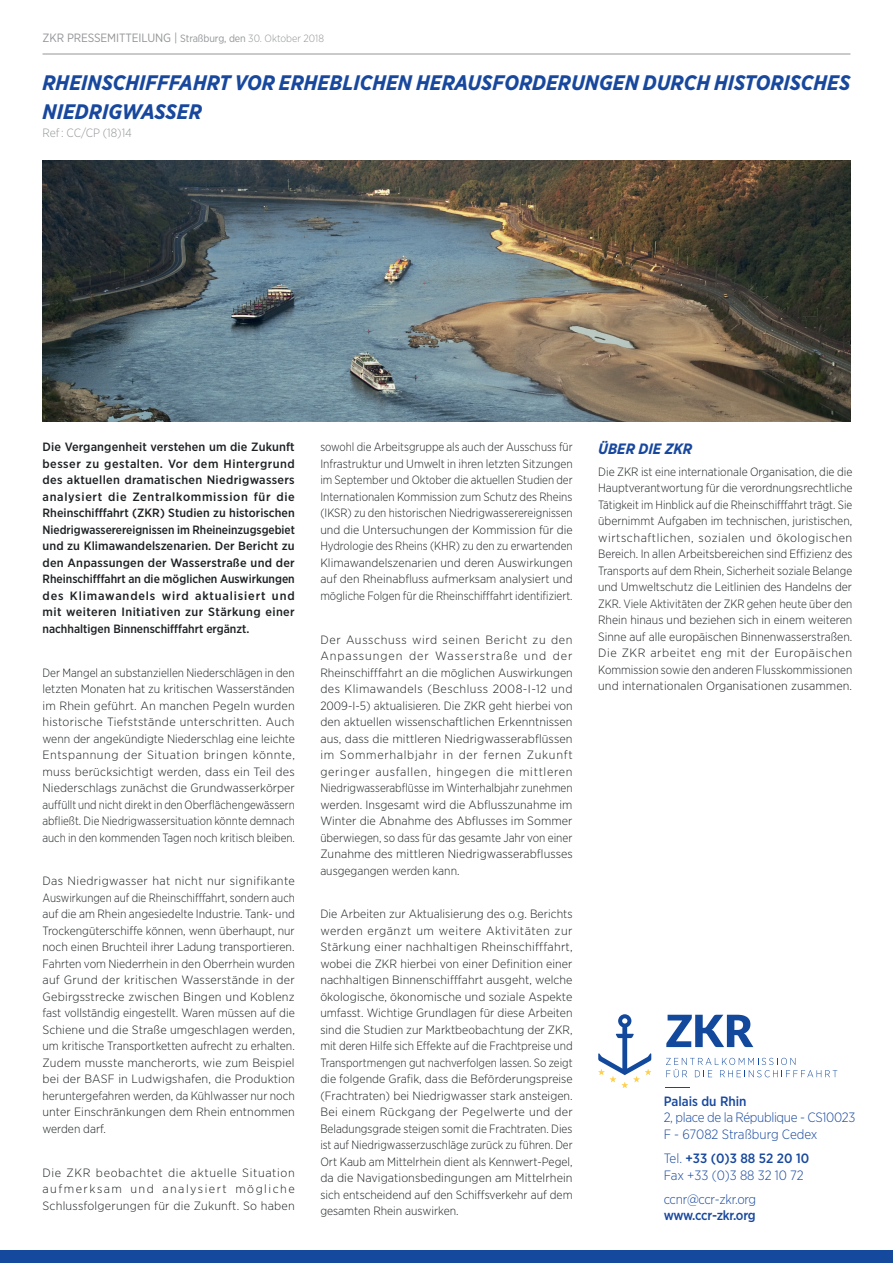
<style>
.page{position:relative;width:893px;height:1263px;background:#fff}
.page>*{position:absolute;margin:0;border:0;box-sizing:border-box;transform-origin:0 0}
.t1{font:italic 700 21px/28.5px "Gotham Narrow";color:#18489e}
.t2{font:italic 700 15px "Gotham Narrow";color:#18489e}
.t3{font:300 13.5px/16.2px "Gotham Narrow";letter-spacing:-.025em;color:#18489e}
.t4{font:300 13.5px/16.2px "Gotham Narrow";color:#18489e}
.t5{font:500 13.5px "Gotham Narrow";letter-spacing:-.01em;color:#18489e}
.t6{font:300 12px/16.5px "Gotham Narrow";color:#1d2123;text-align:justify}
.t7{font:300 12px/16.5px "Gotham Narrow";color:#1d2123;text-align:justify;scale:1.05 1}
.t8{font:500 12px/16.5px "Gotham Narrow";color:#1d2123;text-align:justify;scale:1.05 1}
.t9{font:300 12px/16.5px "Gotham Narrow";color:#1d2123;text-align:justify;scale:.96 1}
.t10{font:12px "Gotham Narrow";letter-spacing:-.01em;color:#939598}
.t11{font:300 12px "Gotham Narrow";color:#939598}
.s1{font-size:10.5px}
.s2{font-weight:300;font-size:10.5px}
.s3{font-weight:500}
</style>
<div class="page">
<hr style="left:43px;top:54px;width:807px;height:1px;background:#939598">
<div style="left:0;top:1250px;width:893px;height:13px;background:#14499d"></div>
<svg style="left:598px;top:1014px;width:53px;height:74px"></svg>
<svg style="left:666px;top:1015px;width:87px;height:32px"></svg>
<svg style="left:666px;top:1058px;width:171px;height:19px"></svg>
<svg style="left:665px;top:1087px;width:25px;height:1px"></svg>
<img style="left:43px;top:161px;width:807px;height:261px">
<p class="t10" style="left:43px;top:30px;width:283px">ZKR PRESSEMITTEILUNG | <span class="s1">Straßburg, den</span> <span class="s2">30. Oktober 2018</span></p>
<h1 class="t1" style="left:43px;top:68px;width:809px">RHEINSCHIFFFAHRT VOR ERHEBLICHEN HERAUSFORDERUNGEN DURCH HISTORISCHES<br>NIEDRIGWASSER</h1>
<p class="t11" style="left:43px;top:125px;width:91px">Ref : CC/CP (18)14</p>
<p class="t8" style="left:43px;top:439px;width:242px">Die Vergangenheit verstehen um die Zukunft besser zu gestalten. Vor dem Hintergrund des aktuellen dramatischen Niedrigwassers analysiert die Zentralkommission für die Rheinschifffahrt (ZKR) Studien zu historischen Niedrigwasserereignissen im Rheineinzugsgebiet und zu Klimawandelszenarien. Der Bericht zu den Anpassungen der Wasserstraße und der Rheinschifffahrt an die möglichen Auswirkungen des Klimawandels wird aktualisiert und mit weiteren Initiativen zur Stärkung einer nachhaltigen Binnenschifffahrt ergänzt.</p>
<p class="t6" style="left:43px;top:664px;width:254px">Der Mangel an substanziellen Niederschlägen in den letzten Monaten hat zu kritischen Wasserständen im Rhein geführt. An manchen Pegeln wurden historische Tiefststände unterschritten. Auch wenn der angekündigte Niederschlag eine leichte Entspannung der Situation bringen könnte, muss berücksichtigt werden, dass ein Teil des Niederschlags zunächst die Grundwasserkörper auffüllt und nicht direkt in den Oberflächengewässern abfließt. Die Niedrigwassersituation könnte demnach auch in den kommenden Tagen noch kritisch bleiben.</p>
<p class="t7" style="left:43px;top:872px;width:242px">Das Niedrigwasser hat nicht nur signifikante Auswirkungen auf die Rheinschifffahrt, sondern auch auf die am Rhein angesiedelte Industrie. Tank- und Trockengüterschiffe können, wenn überhaupt, nur noch einen Bruchteil ihrer Ladung transportieren.<br>Fahrten vom Niederrhein in den Oberrhein wurden auf Grund der kritischen Wasserstände in der Gebirgsstrecke zwischen Bingen und Koblenz fast vollständig eingestellt. Waren müssen auf die Schiene und die Straße umgeschlagen werden, um kritische Transportketten aufrecht zu erhalten.<br>Zudem musste mancherorts, wie zum Beispiel bei der BASF in Ludwigshafen, die Produktion heruntergefahren werden, da Kühlwasser nur noch unter Einschränkungen dem Rhein entnommen werden darf.</p>
<p class="t7" style="left:43px;top:1164px;width:242px">Die ZKR beobachtet die aktuelle Situation aufmerksam und analysiert mögliche Schlussfolgerungen für die Zukunft. So haben</p>
<p class="t9" style="left:320px;top:438px;width:264px">sowohl die Arbeitsgruppe als auch der Ausschuss für Infrastruktur und Umwelt in ihren letzten Sitzungen im September und Oktober die aktuellen Studien der Internationalen Kommission zum Schutz des Rheins (IKSR) zu den historischen Niedrigwasserereignissen und die Untersuchungen der Kommission für die Hydrologie des Rheins (KHR) zu den zu erwartenden Klimawandelszenarien und deren Auswirkungen auf den Rheinabfluss aufmerksam analysiert und mögliche Folgen für die Rheinschifffahrt identifiziert.</p>
<p class="t7" style="left:320px;top:631px;width:242px">Der Ausschuss wird seinen Bericht zu den Anpassungen der Wasserstraße und der Rheinschifffahrt an die möglichen Auswirkungen des Klimawandels (Beschluss 2008-I-12 und 2009-I-5) aktualisieren. Die ZKR geht hierbei von den aktuellen wissenschaftlichen Erkenntnissen aus, dass die mittleren Niedrigwasserabflüssen im Sommerhalbjahr in der fernen Zukunft geringer ausfallen, hingegen die mittleren Niedrigwasserabflüsse im Winterhalbjahr zunehmen werden. Insgesamt wird die Abflusszunahme im Winter die Abnahme des Abflusses im Sommer überwiegen, so dass für das gesamte Jahr von einer Zunahme des mittleren Niedrigwasserabflusses ausgegangen werden kann.</p>
<p class="t6" style="left:320px;top:905px;width:254px">Die Arbeiten zur Aktualisierung des o.g. Berichts werden ergänzt um weitere Aktivitäten zur Stärkung einer nachhaltigen Rheinschifffahrt, wobei die ZKR hierbei von einer Definition einer nachhaltigen Binnenschifffahrt ausgeht, welche ökologische, ökonomische und soziale Aspekte umfasst. Wichtige Grundlagen für diese Arbeiten sind die Studien zur Marktbeobachtung der ZKR, mit deren Hilfe sich Effekte auf die Frachtpreise und Transportmengen gut nachverfolgen lassen. So zeigt die folgende Grafik, dass die Beförderungspreise (Frachtraten) bei Niedrigwasser stark ansteigen.<br>Bei einem Rückgang der Pegelwerte und der Beladungsgrade steigen somit die Frachtraten. Dies ist auf Niedrigwasserzuschläge zurück zu führen. Der Ort Kaub am Mittelrhein dient als Kennwert-Pegel, da die Navigationsbedingungen am Mittelrhein sich entscheidend auf den Schiffsverkehr auf dem gesamten Rhein auswirken.</p>
<p class="t2" style="left:598px;top:439px;width:96px">ÜBER DIE ZKR</p>
<p class="t6" style="left:598px;top:463px;width:256px">Die ZKR ist eine internationale Organisation, die die Hauptverantwortung für die verordnungsrechtliche Tätigkeit im Hinblick auf die Rheinschifffahrt trägt. Sie übernimmt Aufgaben im technischen, juristischen, wirtschaftlichen, sozialen und ökologischen Bereich. In allen Arbeitsbereichen sind Effizienz des Transports auf dem Rhein, Sicherheit soziale Belange und Umweltschutz die Leitlinien des Handelns der ZKR. Viele Aktivitäten der ZKR gehen heute über den Rhein hinaus und beziehen sich in einem weiteren Sinne auf alle europäischen Binnenwasserstraßen.<br>Die ZKR arbeitet eng mit der Europäischen Kommission sowie den anderen Flusskommissionen und internationalen Organisationen zusammen.</p>
<p class="t5" style="left:664px;top:1093px;width:84px">Palais du Rhin</p>
<p class="t3" style="left:664px;top:1109px;width:193px">2, place de la République - CS10023<br>F - 67082 Straßburg Cedex</p>
<p class="t4" style="left:664px;top:1150px;width:147px">Tel. <span class="s3">+33 (0)3 88 52 20 10<br></span>Fax +33 (0)3 88 32 10 72</p>
<p class="t3" style="left:664px;top:1191px;width:94px">ccnr@ccr-zkr.org</p>
<p class="t5" style="left:664px;top:1207px;width:93px">www.ccr-zkr.org</p>
</div>
